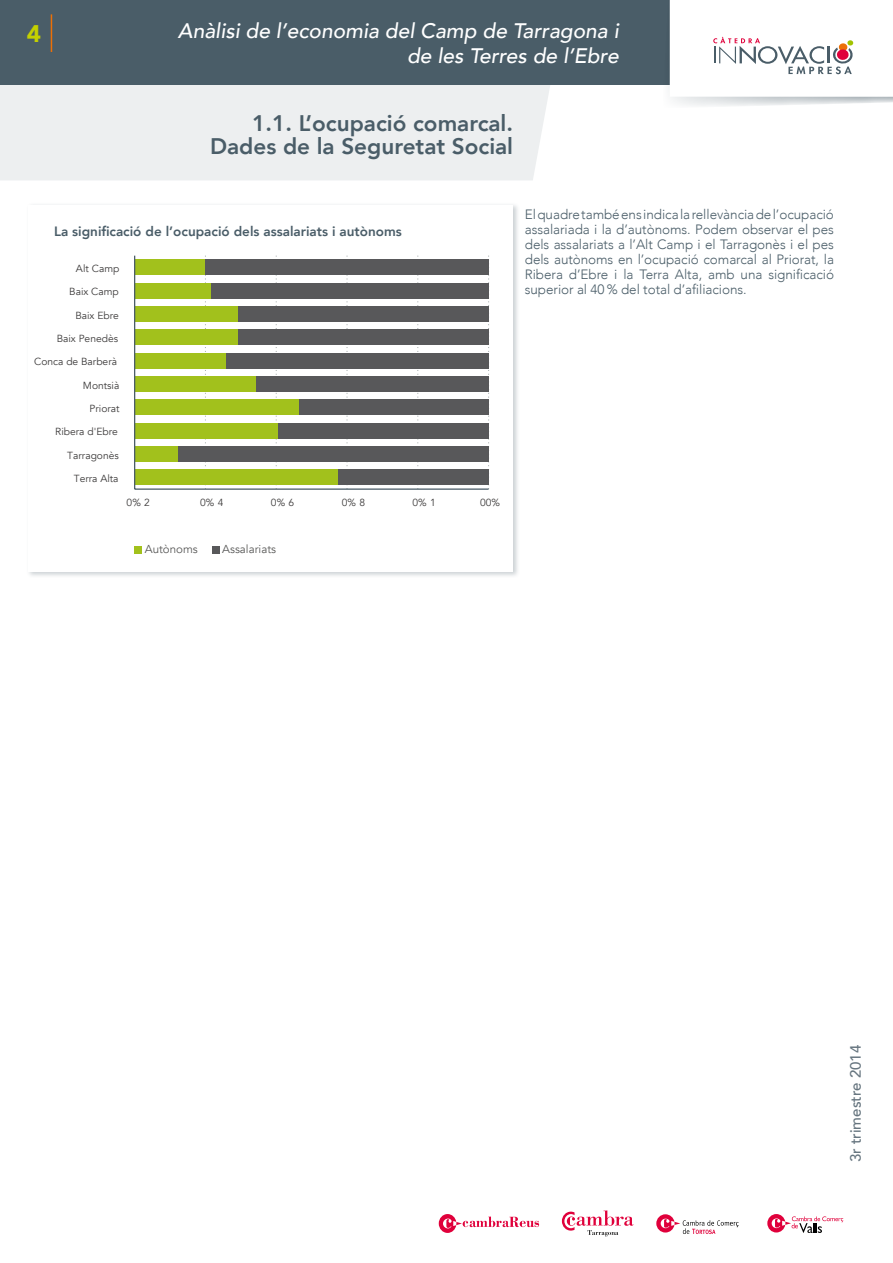
<style>
.page{position:relative;width:893px;height:1263px;background:#fff}
.page>*{position:absolute;margin:0;border:0;box-sizing:border-box;transform-origin:0 0}
.t1{font:900 24px "Avenir";color:#c4d000}
.t2{font:800 22.5px/22.5px "Avenir";color:#4a5d68;text-align:right}
.t3{font:italic 500 21px/25.2px "Avenir";color:#fff;text-align:right}
.t4{font:500 15px "Avenir";color:#66757f}
.t5{font:300 13.5px/15px "Avenir";letter-spacing:-.005em;color:#4a5d68;text-align:justify}
.t6{font:800 13.5px "Avenir";color:#4a5d68}
.t7{font:11.55px "Avenir";color:#5a5a59}
.t8{font:10.2px "Avenir";color:#3c3a3a}
</style>
<div class="page">
<div style="left:0;top:84px;width:557px;height:96px;background:#edeff0"></div>
<div style="left:0;top:0;width:713px;height:84px;background:#4a5d68"></div>
<svg style="left:662px;top:0;width:231px;height:106px"></svg>
<hr style="left:51px;top:14px;width:1px;height:38px;background:#ec7007">
<svg style="left:767px;top:1214px;width:76px;height:19px"></svg>
<svg style="left:439px;top:1214px;width:100px;height:19px"></svg>
<svg style="left:562px;top:1210px;width:71px;height:26px"></svg>
<svg style="left:656px;top:1214px;width:83px;height:20px"></svg>
<div style="left:26px;top:202px;width:494px;height:376px;background:#4a5d68;opacity:.28"></div>
<div style="left:28px;top:205px;width:485px;height:367px;background:#fff"></div>
<div style="left:135px;top:546px;width:7px;height:7px;background:#a2c11c"></div>
<div style="left:212px;top:546px;width:7px;height:7px;background:#58585a"></div>
<svg style="left:488px;top:256px;width:1px;height:230px"></svg>
<svg style="left:417px;top:256px;width:1px;height:230px"></svg>
<svg style="left:347px;top:256px;width:1px;height:230px"></svg>
<svg style="left:276px;top:256px;width:1px;height:230px"></svg>
<svg style="left:205px;top:256px;width:1px;height:230px"></svg>
<div style="left:135px;top:260px;width:70px;height:15px;background:#a2c11c"></div>
<div style="left:135px;top:283px;width:76px;height:15px;background:#a2c11c"></div>
<div style="left:135px;top:306px;width:103px;height:16px;background:#a2c11c"></div>
<div style="left:135px;top:330px;width:103px;height:15px;background:#a2c11c"></div>
<div style="left:135px;top:353px;width:92px;height:15px;background:#a2c11c"></div>
<div style="left:135px;top:376px;width:121px;height:16px;background:#a2c11c"></div>
<div style="left:135px;top:400px;width:164px;height:15px;background:#a2c11c"></div>
<div style="left:135px;top:423px;width:143px;height:15px;background:#a2c11c"></div>
<div style="left:135px;top:447px;width:43px;height:15px;background:#a2c11c"></div>
<div style="left:135px;top:470px;width:203px;height:15px;background:#a2c11c"></div>
<div style="left:205px;top:260px;width:284px;height:15px;background:#58585a"></div>
<div style="left:211px;top:283px;width:278px;height:15px;background:#58585a"></div>
<div style="left:238px;top:306px;width:251px;height:16px;background:#58585a"></div>
<div style="left:238px;top:330px;width:251px;height:15px;background:#58585a"></div>
<div style="left:227px;top:353px;width:262px;height:15px;background:#58585a"></div>
<div style="left:256px;top:376px;width:233px;height:16px;background:#58585a"></div>
<div style="left:299px;top:400px;width:190px;height:15px;background:#58585a"></div>
<div style="left:278px;top:423px;width:211px;height:15px;background:#58585a"></div>
<div style="left:178px;top:447px;width:311px;height:15px;background:#58585a"></div>
<div style="left:338px;top:470px;width:151px;height:15px;background:#58585a"></div>
<hr style="left:135px;top:488px;width:354px;height:2px;background:#4a5d68">
<hr style="left:134px;top:256px;width:1px;height:233px;background:#4a5d68">
<h1 class="t1" style="left:27px;top:13px;width:16px">4</h1>
<h3 class="t3" style="left:178px;top:18px;width:442px">Anàlisi de l’economia del Camp de Tarragona i de les Terres de l’Ebre</h3>
<h2 class="t2" style="left:210px;top:112px;width:304px">1.1. L’ocupació comarcal.<br>Dades de la Seguretat Social</h2>
<p class="t6" style="left:54px;top:220px;width:349px">La significació de l’ocupació dels assalariats i autònoms</p>
<p class="t8" style="left:76px;top:262px;width:45px">Alt Camp</p>
<p class="t8" style="left:69px;top:286px;width:51px">Baix Camp</p>
<p class="t8" style="left:75px;top:309px;width:45px">Baix Ebre</p>
<p class="t8" style="left:57px;top:332px;width:63px">Baix Penedès</p>
<p class="t5" style="left:525px;top:207px;width:311px">El quadre també ens indica la rellevància de l’ocupació assalariada i la d’autònoms. Podem observar el pes dels assalariats a l’Alt Camp i el Tarragonès i el pes dels autònoms en l’ocupació comarcal al Priorat, la Ribera d’Ebre i la Terra Alta, amb una significació superior al 40 % del total d’afiliacions.</p>
<p class="t8" style="left:34px;top:356px;width:84px">Conca de Barberà</p>
<p class="t8" style="left:83px;top:379px;width:38px">Montsià</p>
<p class="t8" style="left:89px;top:402px;width:32px">Priorat</p>
<p class="t8" style="left:55px;top:426px;width:64px">Ribera d'Ebre</p>
<p class="t8" style="left:67px;top:449px;width:53px">Tarragonès</p>
<p class="t8" style="left:74px;top:472px;width:46px">Terra Alta</p>
<p class="t8" style="left:127px;top:496px;width:25px">0% 2</p>
<p class="t8" style="left:200px;top:496px;width:25px">0% 4</p>
<p class="t8" style="left:271px;top:496px;width:25px">0% 6</p>
<p class="t8" style="left:342px;top:496px;width:25px">0% 8</p>
<p class="t8" style="left:413px;top:496px;width:25px">0% 1</p>
<p class="t8" style="left:480px;top:496px;width:21px">00%</p>
<p class="t7" style="left:145px;top:542px;width:55px">Autònoms</p>
<p class="t7" style="left:222px;top:542px;width:55px">Assalariats</p>
<p class="t4" style="left:842px;top:1162px;width:119px;rotate:-90deg">3r trimestre 2014</p>
</div>
